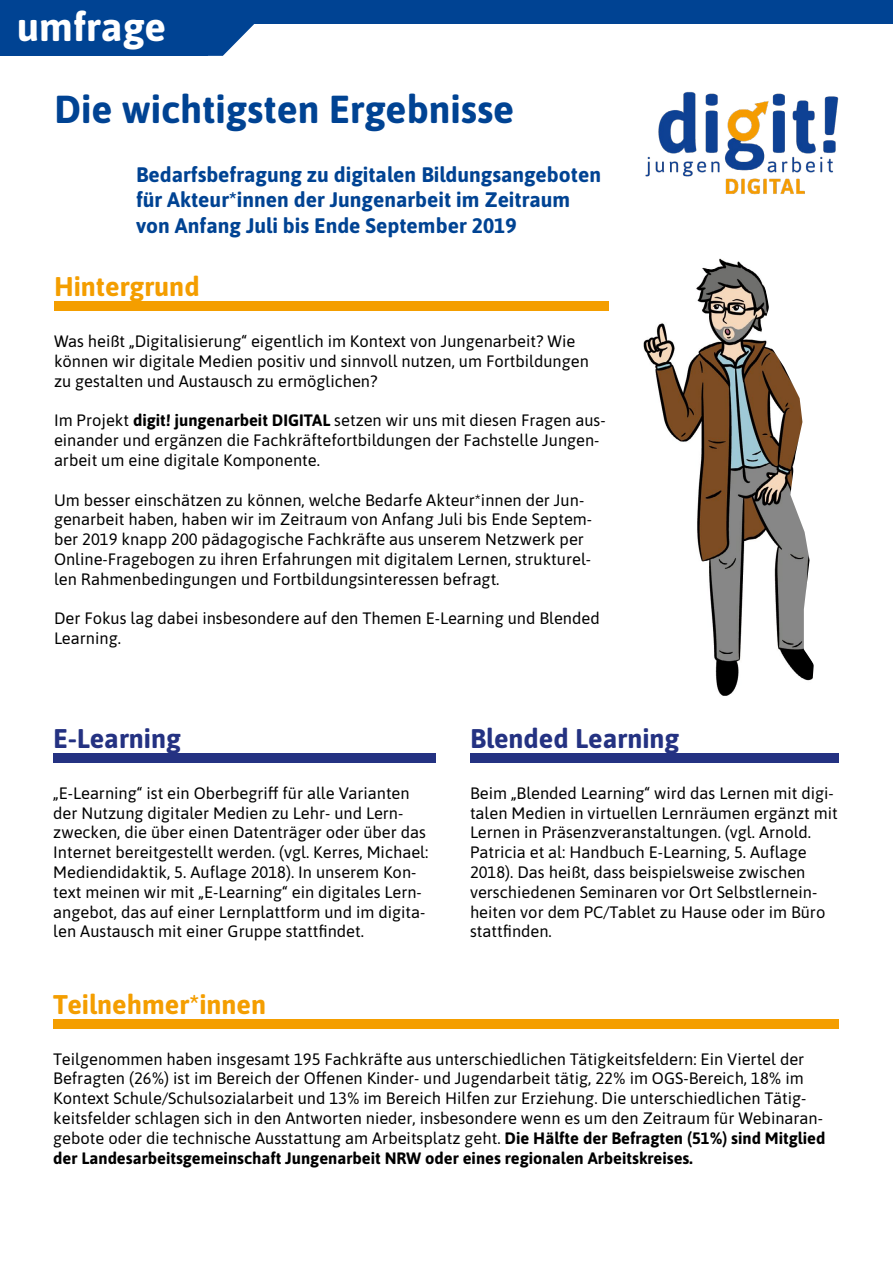
<style>
.page{position:relative;width:893px;height:1263px;background:#fff}
.page>*{position:absolute;margin:0;border:0;box-sizing:border-box;transform-origin:0 0}
.t1{font:700 40.2px "Asap";color:#fff}
.t2{font:700 39px "Asap";color:#004393}
.t3{font:700 27px "Asap";color:#f49e00}
.t4{font:700 27px "Asap";color:#243282}
.t5{font:700 21px/25.2px "Asap";color:#004393}
.t6{font:16.5px/19.8px "Asap";color:#000}
.s1{font-weight:700}
</style>
<div class="page">
<div style="left:110px;top:0;width:783px;height:24px;background:#004393"></div>
<div style="left:0;top:0;width:208px;height:56px;background:#004393"></div>
<svg style="left:208px;top:24px;width:46px;height:32px"></svg>
<img style="left:645px;top:92px;width:194px;height:103px">
<img style="left:643px;top:258px;width:171px;height:438px">
<div style="left:54px;top:302px;width:554px;height:9px;background:#f49e00"></div>
<div style="left:53px;top:1019px;width:786px;height:9px;background:#f49e00"></div>
<div style="left:53px;top:753px;width:383px;height:10px;background:#243282"></div>
<div style="left:470px;top:753px;width:369px;height:10px;background:#243282"></div>
<h1 class="t1" style="left:17px;top:-2px;width:151px">umfrage</h1>
<h2 class="t2" style="left:54px;top:82px;width:462px">Die wichtigsten Ergebnisse</h2>
<p class="t5" style="left:136px;top:161px;width:466px">Bedarfsbefragung zu digitalen Bildungsangeboten für Akteur*innen der Jungenarbeit im Zeitraum von Anfang Juli bis Ende September 2019</p>
<h3 class="t3" style="left:54px;top:268px;width:147px">Hintergrund</h3>
<p class="t6" style="left:54px;top:330px;width:536px">Was heißt „Digitalisierung“ eigentlich im Kontext von Jungenarbeit? Wie können wir digitale Medien positiv und sinnvoll nutzen, um Fortbildungen zu gestalten und Austausch zu ermöglichen?</p>
<p class="t6" style="left:54px;top:410px;width:553px">Im Projekt <span class="s1">digit! jungenarbeit DIGITAL</span> setzen wir uns mit diesen Fragen aus&shy;einander und ergänzen die Fachkräftefortbildungen der Fachstelle Jungen&shy;arbeit um eine digitale Komponente.</p>
<p class="t6" style="left:54px;top:489px;width:540px">Um besser einschätzen zu können, welche Bedarfe Akteur*innen der Jun&shy;genarbeit haben, haben wir im Zeitraum von Anfang Juli bis Ende Septem&shy;ber 2019 knapp 200 pädagogische Fachkräfte aus unserem Netzwerk per Online-Fragebogen zu ihren Erfahrungen mit digitalem Lernen, strukturel&shy;len Rahmenbedingungen und Fortbildungsinteressen befragt.</p>
<p class="t6" style="left:54px;top:608px;width:547px">Der Fokus lag dabei insbesondere auf den Themen E-Learning und Blended<br>Learning.</p>
<h3 class="t4" style="left:53px;top:719px;width:129px">E-Learning</h3>
<p class="t6" style="left:53px;top:782px;width:377px">„E-Learning“ ist ein Oberbegriff für alle Varianten der Nutzung digitaler Medien zu Lehr- und Lern&shy;zwecken, die über einen Datenträger oder über das Internet bereitgestellt werden. (vgl. Kerres, Michael:<br>Mediendidaktik, 5. Auflage 2018). In unserem Kon&shy;text meinen wir mit „E-Learning“ ein digitales Lern&shy;angebot, das auf einer Lernplattform und im digita&shy;len Austausch mit einer Gruppe stattfindet.</p>
<h3 class="t4" style="left:470px;top:719px;width:211px">Blended Learning</h3>
<p class="t6" style="left:470px;top:782px;width:369px">Beim „Blended Learning“ wird das Lernen mit digi&shy;talen Medien in virtuellen Lernräumen ergänzt mit Lernen in Präsenzveranstaltungen. (vgl. Arnold.<br>Patricia et al: Handbuch E-Learning, 5. Auflage 2018). Das heißt, dass beispielsweise zwischen verschiedenen Seminaren vor Ort Selbstlernein&shy;heiten vor dem PC/Tablet zu Hause oder im Büro stattfinden.</p>
<h3 class="t3" style="left:53px;top:985px;width:214px">Teilnehmer*innen</h3>
<p class="t6" style="left:53px;top:1048px;width:774px">Teilgenommen haben insgesamt 195 Fachkräfte aus unterschiedlichen Tätigkeitsfeldern: Ein Viertel der Befragten (26%) ist im Bereich der Offenen Kinder- und Jugendarbeit tätig, 22% im OGS-Bereich, 18% im Kontext Schule/Schulsozialarbeit und 13% im Bereich Hilfen zur Erziehung. Die unterschiedlichen Tätig&shy;keitsfelder schlagen sich in den Antworten nieder, insbesondere wenn es um den Zeitraum für Webinaran&shy;gebote oder die technische Ausstattung am Arbeitsplatz geht. <span class="s1">Die Hälfte der Befragten (51%) sind Mitglied der Landesarbeitsgemeinschaft Jungenarbeit NRW oder eines regionalen Arbeitskreises.</span></p>
</div>
